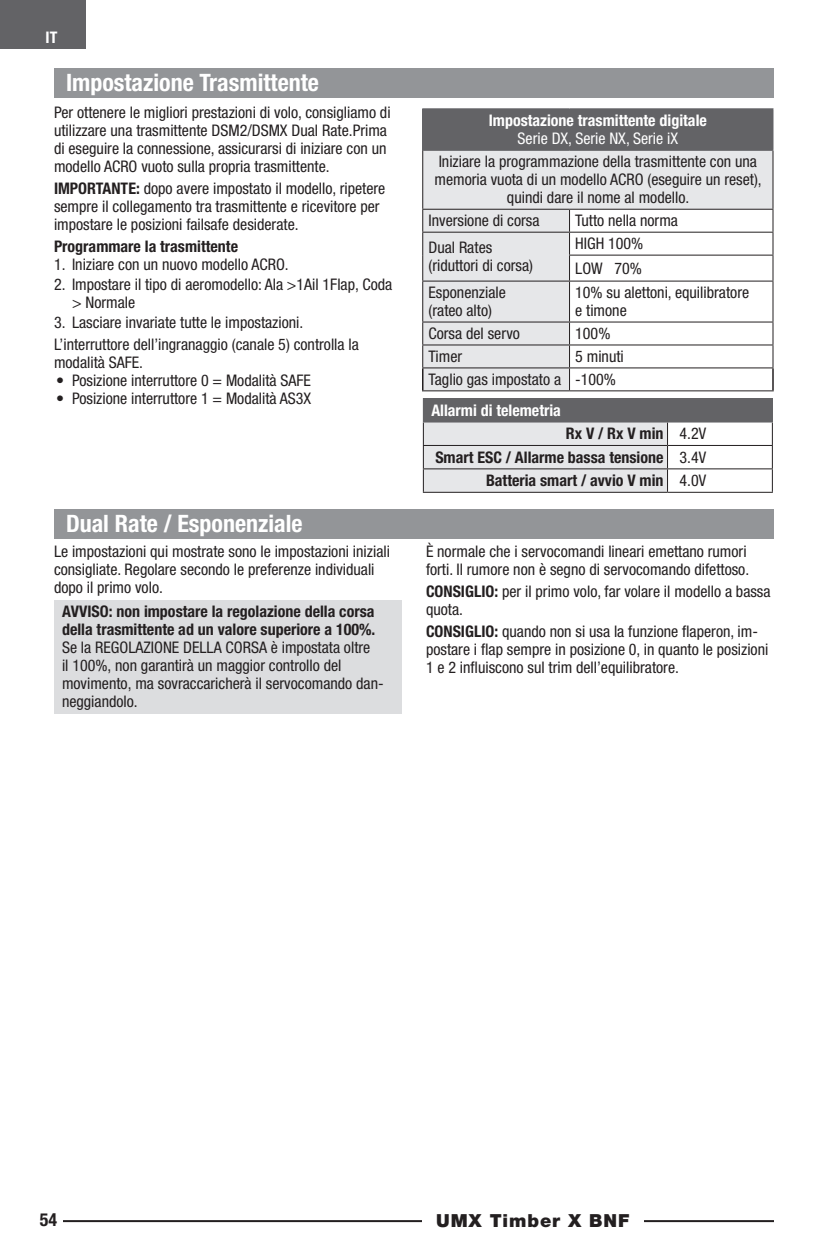
<style>
.page{position:relative;width:828px;height:1260px;background:#fff}
.page>*{position:absolute;margin:0;border:0;box-sizing:border-box;transform-origin:0 0}
.EFL_Main_Header{font:700 condensed 24px "Helvetica Neue LT Std";color:#fff}
.t1{font:900 18px "Helvetica Neue LT Std";letter-spacing:.05em;color:#231f20}
.t2{font:700 condensed 18px "Helvetica Neue LT Std";color:#231f20}
.EFL_Body_Copy{font:condensed 16px/18px "Helvetica Neue LT Std";color:#231f20}
.EFL_Notice{font:condensed 16px/18px "Helvetica Neue LT Std";color:#231f20}
.EFL_Sub_Header{font:700 condensed 16px "Helvetica Neue LT Std";color:#231f20}
.EFL_Sub_Header-2{font:700 condensed 16px/18px "Helvetica Neue LT Std";color:#fff;text-align:center}
.EFL_Body_Text{font:condensed 16px/18px "Helvetica Neue LT Std";color:#231f20}
.s1{font-weight:700}
.s2{font-weight:400}
</style>
<div class="page">
<div style="left:0;top:0;width:85px;height:49px;background:#636366"></div>
<hr style="left:63px;top:1220px;width:711px;height:2px;background:#231f20">
<div style="left:422px;top:1206px;width:221px;height:29px;background:#fff"></div>
<div style="left:54px;top:68px;width:720px;height:30px;background:#939598"></div>
<div style="left:54px;top:509px;width:720px;height:30px;background:#939598"></div>
<div style="left:54px;top:600px;width:348px;height:114px;background:#dcdddf"></div>
<div style="left:423px;top:399px;width:349px;height:23px;background:#636366"></div>
<hr style="left:668px;top:445px;width:105px;height:1px;background:#231f20">
<hr style="left:668px;top:468px;width:105px;height:1px;background:#231f20">
<hr style="left:423px;top:492px;width:245px;height:1px;background:#231f20">
<hr style="left:668px;top:492px;width:105px;height:1px;background:#231f20">
<hr style="left:423px;top:398px;width:245px;height:1px;background:#636366">
<svg style="left:423px;top:423px;width:245px;height:69px;background:#dedfe1"></svg>
<hr style="left:668px;top:398px;width:105px;height:1px;background:#636366">
<svg style="left:772px;top:399px;width:1px;height:93px"></svg>
<hr style="left:423px;top:422px;width:245px;height:1px;background:#636366">
<hr style="left:668px;top:422px;width:105px;height:1px;background:#636366">
<div style="left:423px;top:109px;width:350px;height:41px;background:#636366"></div>
<div style="left:423px;top:151px;width:349px;height:239px;background:#e6e7e9"></div>
<hr style="left:422px;top:368px;width:2px;height:22px;background:#231f20">
<hr style="left:772px;top:368px;width:2px;height:22px;background:#231f20">
<hr style="left:422px;top:151px;width:1px;height:58px;background:#231f20">
<hr style="left:772px;top:151px;width:2px;height:58px;background:#231f20">
<hr style="left:422px;top:209px;width:148px;height:1px;background:#231f20">
<hr style="left:772px;top:210px;width:2px;height:22px;background:#231f20">
<hr style="left:422px;top:232px;width:148px;height:1px;background:#231f20">
<hr style="left:772px;top:233px;width:2px;height:22px;background:#231f20">
<svg style="left:422px;top:210px;width:1px;height:71px"></svg>
<hr style="left:772px;top:256px;width:2px;height:25px;background:#231f20">
<hr style="left:422px;top:281px;width:148px;height:1px;background:#231f20">
<hr style="left:422px;top:282px;width:1px;height:40px;background:#231f20">
<hr style="left:772px;top:282px;width:2px;height:40px;background:#231f20">
<hr style="left:422px;top:322px;width:148px;height:1px;background:#231f20">
<hr style="left:772px;top:323px;width:2px;height:21px;background:#231f20">
<hr style="left:422px;top:344px;width:148px;height:1px;background:#231f20">
<svg style="left:422px;top:323px;width:1px;height:44px"></svg>
<hr style="left:772px;top:345px;width:2px;height:22px;background:#231f20">
<hr style="left:422px;top:367px;width:148px;height:1px;background:#231f20">
<svg style="left:569px;top:209px;width:204px;height:181px"></svg>
<hr style="left:422px;top:390px;width:148px;height:1px;background:#231f20">
<hr style="left:570px;top:390px;width:204px;height:1px;background:#231f20">
<hr style="left:422px;top:108px;width:148px;height:1px;background:#636366">
<hr style="left:422px;top:109px;width:1px;height:41px;background:#636366">
<hr style="left:570px;top:108px;width:203px;height:1px;background:#636366">
<hr style="left:772px;top:109px;width:2px;height:41px;background:#636366">
<hr style="left:422px;top:150px;width:148px;height:1px;background:#636366">
<hr style="left:570px;top:150px;width:203px;height:1px;background:#636366">
<p class="EFL_Sub_Header-2" style="left:46px;top:28px;width:13px">IT</p>
<p class="EFL_Main_Header" style="left:66px;top:68px;width:255px">Impostazione Trasmittente</p>
<p class="EFL_Body_Copy" style="left:54px;top:103px;width:338px">Per ottenere le migliori prestazioni di volo, consigliamo di utilizzare una trasmittente DSM2/DSMX Dual Rate.Prima di eseguire la connessione, assicurarsi di iniziare con un modello ACRO vuoto sulla propria trasmittente.</p>
<p class="EFL_Body_Copy" style="left:54px;top:179px;width:333px"><span class="s1">IMPORTANTE:</span> dopo avere impostato il modello, ripetere sempre il collegamento tra trasmittente e ricevitore per impostare le posizioni failsafe desiderate.</p>
<p class="EFL_Sub_Header" style="left:54px;top:236px;width:186px">Programmare la trasmittente</p>
<p class="EFL_Notice" style="left:54px;top:255px;width:236px">1. Iniziare con un nuovo modello ACRO.</p>
<p class="EFL_Notice" style="left:72px;top:275px;width:322px;text-indent:-18px">2. Impostare il tipo di aeromodello: Ala &gt;1Ail 1Flap, Coda &gt; Normale</p>
<p class="EFL_Notice" style="left:54px;top:313px;width:251px">3. Lasciare invariate tutte le impostazioni.</p>
<p class="EFL_Body_Copy" style="left:54px;top:335px;width:306px">L’interruttore dell’ingranaggio (canale 5) controlla la modalità SAFE.</p>
<p class="EFL_Notice" style="left:56px;top:371px;width:257px">• Posizione interruttore 0 = Modalità SAFE</p>
<p class="EFL_Notice" style="left:56px;top:389px;width:257px">• Posizione interruttore 1 = Modalità AS3X</p>
<p class="EFL_Main_Header" style="left:66px;top:509px;width:238px">Dual Rate / Esponenziale</p>
<p class="EFL_Body_Copy" style="left:54px;top:543px;width:337px">Le impostazioni qui mostrate sono le impostazioni iniziali consigliate. Regolare secondo le preferenze individuali dopo il primo volo.</p>
<p class="EFL_Notice" style="left:62px;top:603px;width:323px"><span class="s1">AVVISO: non impostare la regolazione della corsa della trasmittente ad un valore superiore a 100%.<br></span>Se la REGOLAZIONE DELLA CORSA è impostata oltre<br>il 100%, non garantirà un maggior controllo del movimento, ma sovraccaricherà il servocomando dan&shy;neggiandolo.</p>
<p class="EFL_Sub_Header-2" style="left:489px;top:111px;width:220px">Impostazione trasmittente digitale<br><span class="s2">Serie DX, Serie NX, Serie iX</span></p>
<p class="EFL_Body_Copy" style="left:435px;top:153px;width:329px;text-align:center">Iniziare la programmazione della trasmittente con una memoria vuota di un modello ACRO (eseguire un reset), quindi dare il nome al modello.</p>
<p class="EFL_Body_Copy" style="left:429px;top:212px;width:113px">Inversione di corsa</p>
<p class="EFL_Body_Copy" style="left:575px;top:212px;width:104px">Tutto nella norma</p>
<p class="EFL_Body_Copy" style="left:429px;top:239px;width:106px">Dual Rates (riduttori di corsa)</p>
<p class="EFL_Body_Copy" style="left:575px;top:235px;width:70px">HIGH 100%</p>
<p class="EFL_Body_Copy" style="left:575px;top:259px;width:68px">LOW 70%</p>
<p class="EFL_Body_Copy" style="left:429px;top:284px;width:79px">Esponenziale (rateo alto)</p>
<p class="EFL_Body_Text" style="left:575px;top:284px;width:175px">10% su alettoni, equilibratore e timone</p>
<p class="EFL_Body_Copy" style="left:429px;top:324px;width:93px">Corsa del servo</p>
<p class="EFL_Body_Copy" style="left:575px;top:324px;width:37px">100%</p>
<p class="EFL_Body_Text" style="left:429px;top:347px;width:35px">Timer</p>
<p class="EFL_Body_Copy" style="left:575px;top:347px;width:50px">5 minuti</p>
<p class="EFL_Body_Text" style="left:429px;top:370px;width:134px">Taglio gas impostato a</p>
<p class="EFL_Body_Text" style="left:575px;top:370px;width:42px">-100%</p>
<p class="EFL_Sub_Header-2" style="left:431px;top:401px;width:131px">Allarmi di telemetria</p>
<p class="EFL_Sub_Header" style="left:566px;top:424px;width:99px">Rx V / Rx V min</p>
<p class="EFL_Notice" style="left:680px;top:425px;width:28px">4.2V</p>
<p class="EFL_Sub_Header" style="left:435px;top:448px;width:230px">Smart ESC / Allarme bassa tensione</p>
<p class="EFL_Notice" style="left:680px;top:448px;width:28px">3.4V</p>
<p class="EFL_Sub_Header" style="left:486px;top:471px;width:179px">Batteria smart / avvio V min</p>
<p class="EFL_Notice" style="left:680px;top:472px;width:28px">4.0V</p>
<p class="EFL_Body_Copy" style="left:426px;top:543px;width:325px">È normale che i servocomandi lineari emettano rumori forti. Il rumore non è segno di servocomando difettoso.</p>
<p class="EFL_Body_Copy" style="left:426px;top:583px;width:346px"><span class="s1">CONSIGLIO:</span> per il primo volo, far volare il modello a bassa quota.</p>
<p class="EFL_Body_Copy" style="left:426px;top:623px;width:344px"><span class="s1">CONSIGLIO:</span> quando non si usa la funzione flaperon, im&shy;postare i flap sempre in posizione 0, in quanto le posizioni<br>1 e 2 influiscono sul trim dell’equilibratore.</p>
<p class="t2" style="left:40px;top:1208px;width:19px">54</p>
<p class="t1" style="left:436px;top:1210px;width:195px">UMX Timber X BNF</p>
</div>
